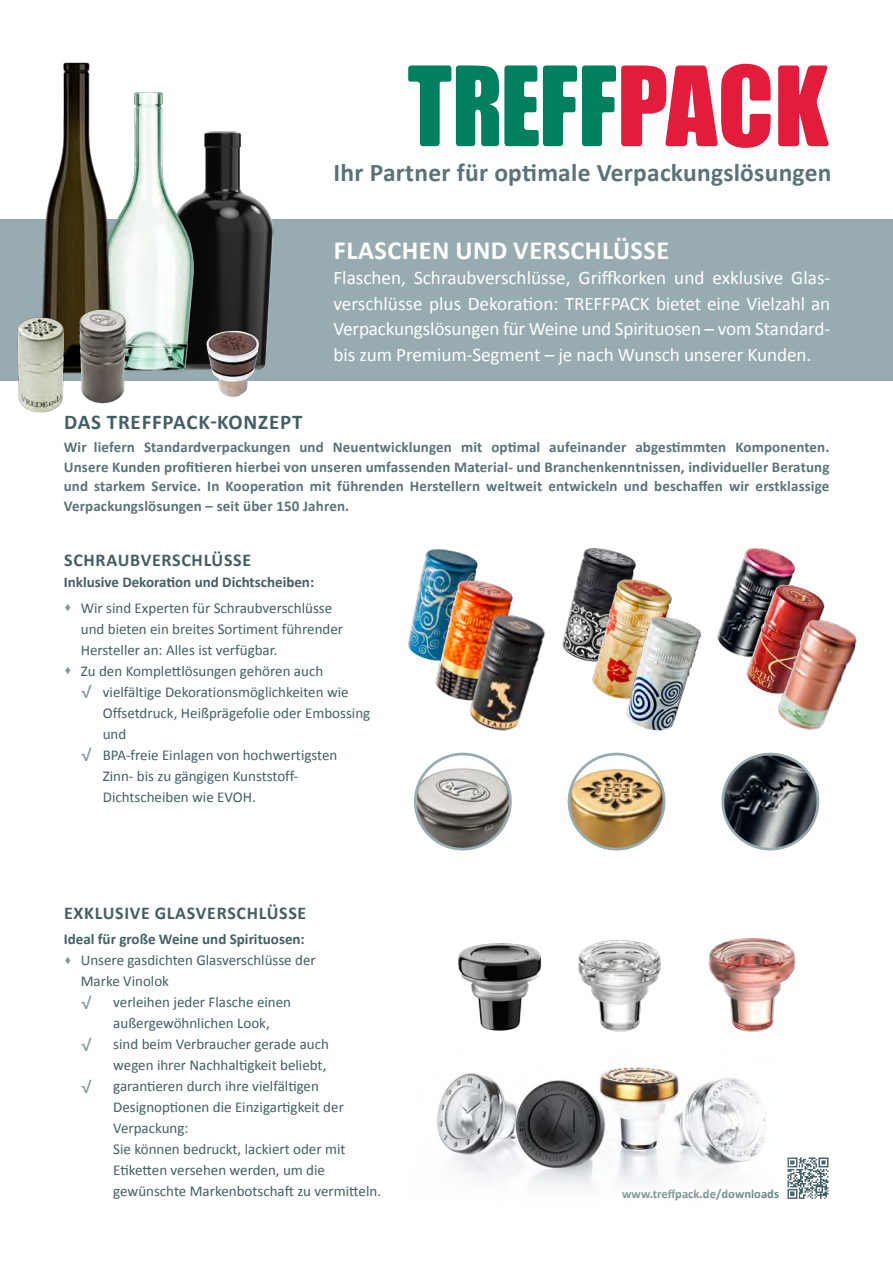
<style>
.page{position:relative;width:893px;height:1263px;background:#fff}
.page>*{position:absolute;margin:0;border:0;box-sizing:border-box;transform-origin:0 0}
.t1{font:700 26.25px "Calibri";letter-spacing:.02em;color:#fff}
.t2{font:700 25.5px "Calibri";letter-spacing:.01em;color:#597378}
.t3{font:700 21px "Calibri";letter-spacing:.04em;color:#435f64}
.t4{font:19.2px/25.5px "Calibri";letter-spacing:-.005em;color:#fff;text-align:justify}
.t5{font:700 18px "Calibri";letter-spacing:.04em;color:#435f64}
.t6{font:15px/21px "Calibri";color:#435f64}
.t7{font:700 15px/19.5px "Calibri";letter-spacing:.01em;color:#597378;text-align:justify}
.t8{font:700 15px "Calibri";color:#435f64}
.t9{font:700 12.6px "Calibri";color:#597378}
.s1{color:#82999d}
.s2{font-family:"Aktiv Grotesk";font-size:18px;color:#82999d}
</style>
<div class="page">
<div style="left:0;top:219px;width:893px;height:162px;background:#97abb0"></div>
<img style="left:798px;top:1157px;width:31px;height:42px">
<svg style="left:408px;top:64px;width:421px;height:84px"></svg>
<img style="left:458px;top:943px;width:84px;height:88px">
<img style="left:437px;top:1066px;width:361px;height:133px">
<img style="left:708px;top:938px;width:88px;height:94px">
<img style="left:578px;top:940px;width:83px;height:92px">
<img style="left:200px;top:131px;width:74px;height:239px">
<img style="left:112px;top:92px;width:88px;height:279px">
<img style="left:723px;top:754px;width:95px;height:95px;border-radius:48px">
<div style="left:721px;top:753px;width:98px;height:97px;border:3px solid #97abb0;border-radius:50%"></div>
<img style="left:415px;top:765px;width:93px;height:84px">
<div style="left:414px;top:753px;width:98px;height:97px;border:3px solid #97abb0;border-radius:50%"></div>
<svg style="left:569px;top:754px;width:95px;height:95px"></svg>
<img style="left:569px;top:765px;width:95px;height:84px">
<div style="left:568px;top:753px;width:97px;height:97px;border:3px solid #97abb0;border-radius:50%"></div>
<img style="left:42px;top:62px;width:70px;height:255px">
<img style="left:17px;top:317px;width:47px;height:96px">
<img style="left:64px;top:304px;width:70px;height:100px">
<img style="left:200px;top:326px;width:60px;height:71px">
<img style="left:408px;top:549px;width:70px;height:112px">
<img style="left:434px;top:579px;width:79px;height:121px">
<img style="left:462px;top:609px;width:84px;height:122px">
<img style="left:562px;top:548px;width:74px;height:114px">
<img style="left:591px;top:578px;width:81px;height:121px">
<img style="left:622px;top:612px;width:79px;height:119px">
<img style="left:717px;top:547px;width:79px;height:110px">
<img style="left:745px;top:577px;width:80px;height:116px">
<img style="left:770px;top:610px;width:87px;height:120px">
<h2 class="t2" style="left:333px;top:156px;width:499px">Ihr Partner für optimale Verpackungslösungen</h2>
<h1 class="t1" style="left:334px;top:233px;width:337px">FLASCHEN UND VERSCHLÜSSE</h1>
<p class="t4" style="left:333px;top:264px;width:498px">Flaschen, Schraubverschlüsse, Griffkorken und exklusive Glas&shy;verschlüsse plus Dekoration: TREFFPACK bietet eine Vielzahl an Verpackungslösungen für Weine und Spirituosen – vom Standard&shy;bis zum Premium-Segment – je nach Wunsch unserer Kunden.</p>
<h3 class="t3" style="left:64px;top:408px;width:240px">DAS TREFFPACK-KONZEPT</h3>
<p class="t7" style="left:64px;top:438px;width:767px">Wir liefern Standardverpackungen und Neuentwicklungen mit optimal aufeinander abgestimmten Komponenten.<br>Unsere Kunden profitieren hierbei von unseren umfassenden Material- und Branchenkenntnissen, individueller Beratung und starkem Service. In Kooperation mit führenden Herstellern weltweit entwickeln und beschaffen wir erstklassige Verpackungslösungen – seit über 150 Jahren.</p>
<p class="t5" style="left:64px;top:549px;width:189px">SCHRAUBVERSCHLÜSSE</p>
<p class="t8" style="left:64px;top:573px;width:252px">Inklusive Dekoration und Dichtscheiben:</p>
<p class="t6" style="left:81px;top:596px;width:264px;text-indent:-17px"><span class="s1">▲</span> Wir sind Experten für Schraubverschlüsse und bieten ein breites Sortiment führender<br>Hersteller an: Alles ist verfügbar.</p>
<p class="t6" style="left:64px;top:659px;width:261px"><span class="s1">▲</span> Zu den Komplettlösungen gehören auch</p>
<p class="t6" style="left:81px;top:680px;width:269px"><span class="s2">√</span> vielfältige Dekorationsmöglichkeiten wie</p>
<p class="t6" style="left:103px;top:701px;width:269px">Offsetdruck, Heißprägefolie oder Embossing</p>
<p class="t6" style="left:103px;top:722px;width:25px">und</p>
<p class="t6" style="left:81px;top:743px;width:258px"><span class="s2">√</span> BPA-freie Einlagen von hochwertigsten</p>
<p class="t6" style="left:103px;top:764px;width:197px">Zinn- bis zu gängigen Kunststoff-</p>
<p class="t6" style="left:103px;top:785px;width:155px">Dichtscheiben wie EVOH.</p>
<p class="t5" style="left:64px;top:901px;width:244px">EXKLUSIVE GLASVERSCHLÜSSE</p>
<p class="t8" style="left:64px;top:929px;width:242px">Ideal für große Weine und Spirituosen:</p>
<p class="t6" style="left:64px;top:949px;width:253px"><span class="s1">▲</span> Unsere gasdichten Glasverschlüsse der</p>
<p class="t6" style="left:81px;top:970px;width:90px">Marke Vinolok</p>
<p class="t6" style="left:81px;top:991px;width:212px"><span class="s2">√</span> verleihen jeder Flasche einen</p>
<p class="t6" style="left:113px;top:1012px;width:158px">außergewöhnlichen Look,</p>
<p class="t6" style="left:81px;top:1033px;width:250px"><span class="s2">√</span> sind beim Verbraucher gerade auch</p>
<p class="t6" style="left:113px;top:1054px;width:215px">wegen ihrer Nachhaltigkeit beliebt,</p>
<p class="t6" style="left:81px;top:1075px;width:240px"><span class="s2">√</span> garantieren durch ihre vielfältigen</p>
<p class="t6" style="left:113px;top:1096px;width:232px">Designoptionen die Einzigartigkeit der</p>
<p class="t6" style="left:113px;top:1117px;width:77px">Verpackung:</p>
<p class="t6" style="left:113px;top:1138px;width:234px">Sie können bedruckt, lackiert oder mit</p>
<p class="t6" style="left:113px;top:1159px;width:213px">Etiketten versehen werden, um die</p>
<p class="t6" style="left:113px;top:1180px;width:269px">gewünschte Markenbotschaft zu vermitteln.</p>
<p class="t9" style="left:622px;top:1186px;width:158px">www.treffpack.de/downloads</p>
</div>
